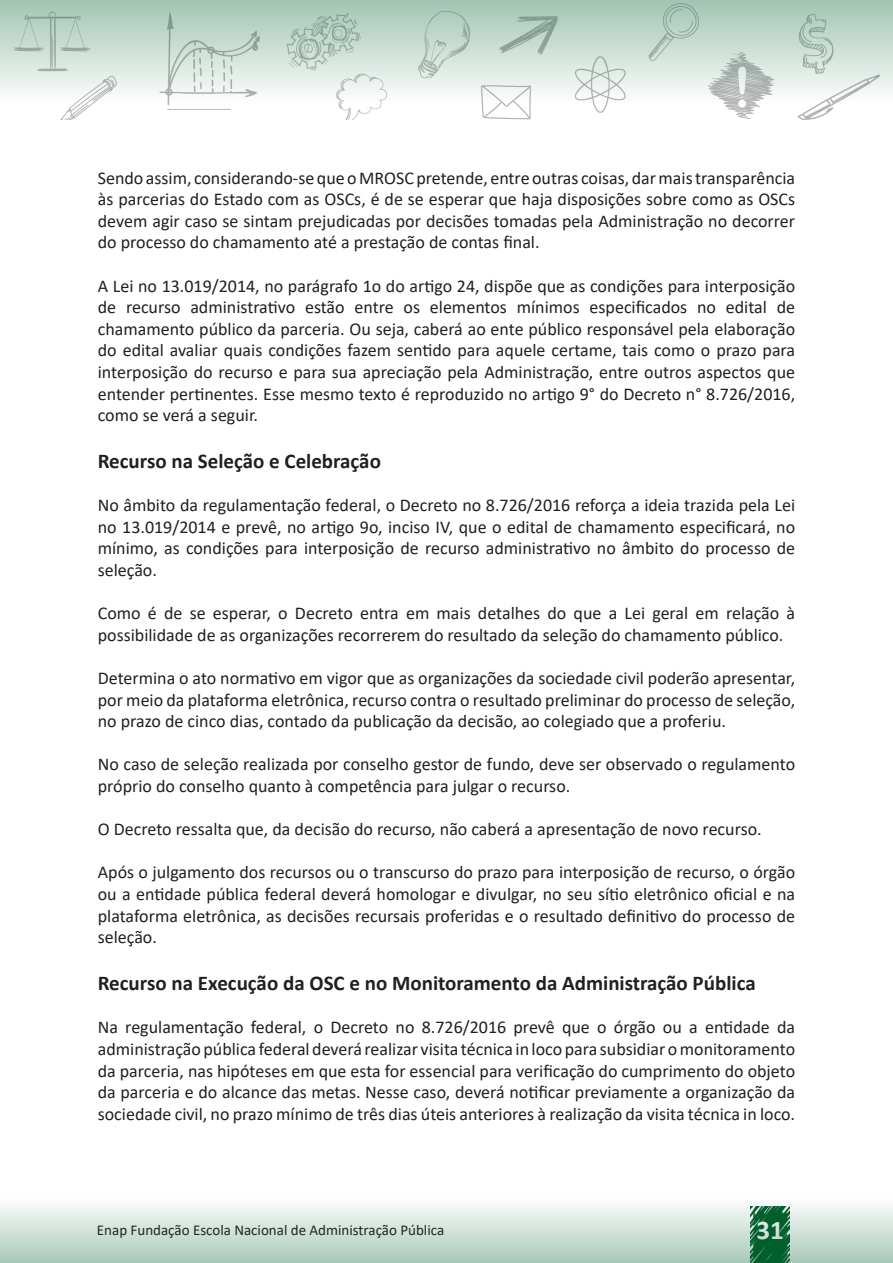
<style>
.page{position:relative;width:893px;height:1263px;background:#fff}
.page>*{position:absolute;margin:0;border:0;box-sizing:border-box;transform-origin:0 0}
.t1{font:700 27px "Calibri";color:#fff}
.Texto_negrito_II{font:700 21px "Calibri";color:#231f20}
.texto{font:18px/21.6px "Calibri";color:#231f20;text-align:justify}
.t2{font:15px "Calibri";color:#231f20}
</style>
<div class="page">
<svg style="left:0;top:0;width:893px;height:120px"></svg>
<svg style="left:0;top:1205px;width:893px;height:58px;background:#c6dbd0"></svg>
<p class="texto" style="left:98px;top:166px;width:699px">Sendo assim, considerando-se que o MROSC pretende, entre outras coisas, dar mais transparência às parcerias do Estado com as OSCs, é de se esperar que haja disposições sobre como as OSCs devem agir caso se sintam prejudicadas por decisões tomadas pela Administração no decorrer do processo do chamamento até a prestação de contas final.</p>
<p class="texto" style="left:98px;top:274px;width:699px">A Lei no 13.019/2014, no parágrafo 1o do artigo 24, dispõe que as condições para interposição de recurso administrativo estão entre os elementos mínimos especificados no edital de chamamento público da parceria. Ou seja, caberá ao ente público responsável pela elaboração do edital avaliar quais condições fazem sentido para aquele certame, tais como o prazo para interposição do recurso e para sua apreciação pela Administração, entre outros aspectos que entender pertinentes. Esse mesmo texto é reproduzido no artigo 9° do Decreto n° 8.726/2016, como se verá a seguir.</p>
<p class="Texto_negrito_II" style="left:98px;top:446px;width:285px">Recurso na Seleção e Celebração</p>
<p class="texto" style="left:98px;top:494px;width:699px">No âmbito da regulamentação federal, o Decreto no 8.726/2016 reforça a ideia trazida pela Lei no 13.019/2014 e prevê, no artigo 9o, inciso IV, que o edital de chamamento especificará, no mínimo, as condições para interposição de recurso administrativo no âmbito do processo de seleção.</p>
<p class="texto" style="left:98px;top:602px;width:699px">Como é de se esperar, o Decreto entra em mais detalhes do que a Lei geral em relação à possibilidade de as organizações recorrerem do resultado da seleção do chamamento público.</p>
<p class="texto" style="left:98px;top:667px;width:699px">Determina o ato normativo em vigor que as organizações da sociedade civil poderão apresentar, por meio da plataforma eletrônica, recurso contra o resultado preliminar do processo de seleção, no prazo de cinco dias, contado da publicação da decisão, ao colegiado que a proferiu.</p>
<p class="texto" style="left:98px;top:753px;width:699px">No caso de seleção realizada por conselho gestor de fundo, deve ser observado o regulamento próprio do conselho quanto à competência para julgar o recurso.</p>
<p class="texto" style="left:98px;top:818px;width:665px">O Decreto ressalta que, da decisão do recurso, não caberá a apresentação de novo recurso.</p>
<p class="texto" style="left:98px;top:861px;width:699px">Após o julgamento dos recursos ou o transcurso do prazo para interposição de recurso, o órgão ou a entidade pública federal deverá homologar e divulgar, no seu sítio eletrônico oficial e na plataforma eletrônica, as decisões recursais proferidas e o resultado definitivo do processo de seleção.</p>
<p class="Texto_negrito_II" style="left:98px;top:968px;width:659px">Recurso na Execução da OSC e no Monitoramento da Administração Pública</p>
<p class="texto" style="left:98px;top:1016px;width:699px">Na regulamentação federal, o Decreto no 8.726/2016 prevê que o órgão ou a entidade da administração pública federal deverá realizar visita técnica in loco para subsidiar o monitoramento da parceria, nas hipóteses em que esta for essencial para verificação do cumprimento do objeto da parceria e do alcance das metas. Nesse caso, deverá notificar previamente a organização da sociedade civil, no prazo mínimo de três dias úteis anteriores à realização da visita técnica in loco.</p>
<p class="t2" style="left:97px;top:1220px;width:349px">Enap Fundação Escola Nacional de Administração Pública</p>
<h1 class="t1" style="left:757px;top:1210px;width:29px">31</h1>
</div>
